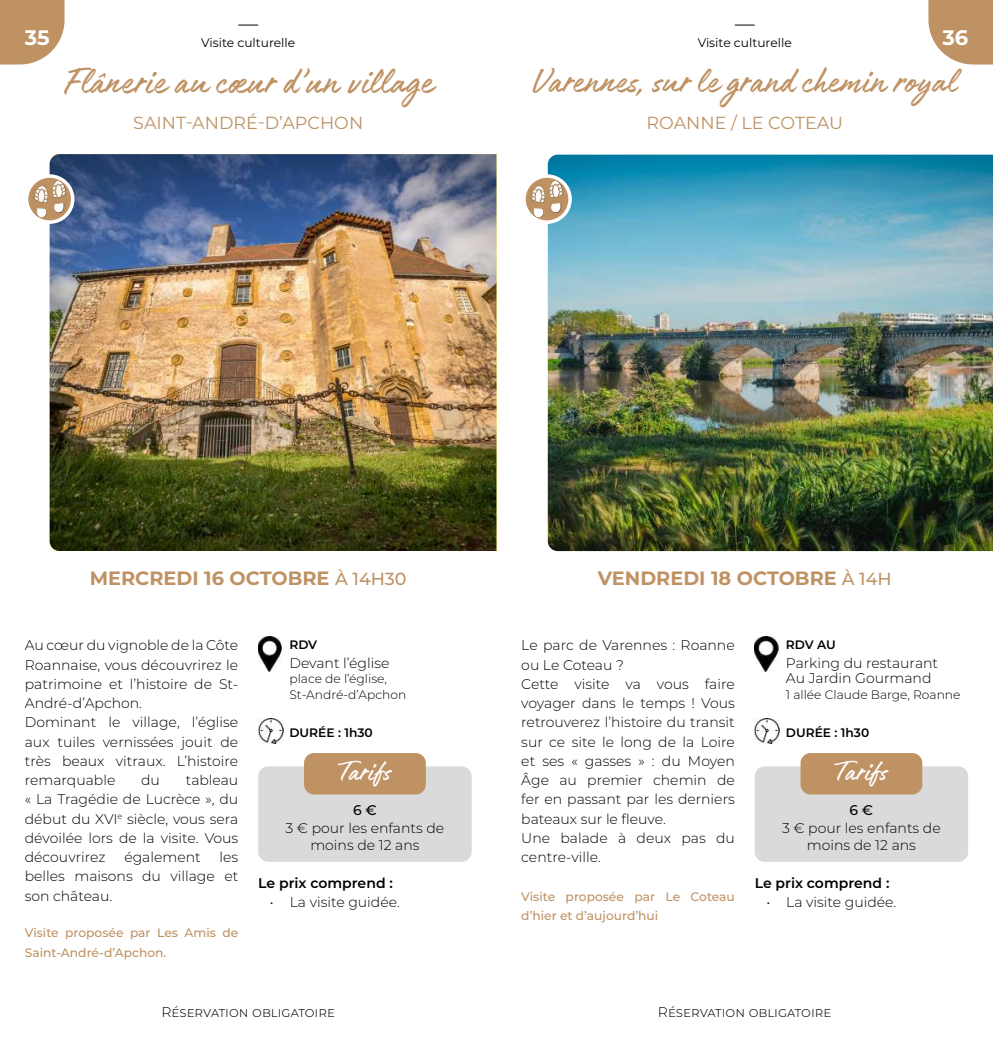
<style>
.page{position:relative;width:993px;height:1042px;background:#fff}
.page>*{position:absolute;margin:0;border:0;box-sizing:border-box;transform-origin:0 0}
.t1{font:42px "Authenia Solid";color:#bf9264}
.t2{font:40.25px "Authenia Solid";color:#bf9264}
.t3{font:31.5px "Authenia Solid";color:#fff}
.t4{font:700 21px "Montserrat";color:#fff}
.t5{font:700 19.25px "Montserrat";color:#bf9264}
.t6{font:17.5px "Montserrat";color:#bf9264}
.t7{font:300 14px/19.2px "Montserrat";color:#000}
.t8{font:600 14px "Montserrat";color:#000}
.t9{font:500 14px "Montserrat";color:#000}
.t10{font:500 12.25px/19.2px "Montserrat";color:#bf9264}
.t11{font:300 12.25px/15.8px "Montserrat";color:#000}
.t12{font:12.25px "Montserrat";color:#000}
.t13{font:600 12.25px "Montserrat";color:#000}
.s1{font-weight:500;font-size:17.5px}
</style>
<div class="page">
<svg style="left:734px;top:25px;width:20px;height:1px"></svg>
<svg style="left:238px;top:25px;width:20px;height:1px"></svg>
<svg style="left:928px;top:0;width:64px;height:64px"></svg>
<svg style="left:0;top:0;width:64px;height:64px"></svg>
<img style="left:50px;top:154px;width:446px;height:397px">
<svg style="left:27px;top:176px;width:46px;height:46px"></svg>
<div style="left:25px;top:174px;width:49px;height:50px;border:4px solid #fff;border-radius:50%"></div>
<img style="left:32px;top:182px;width:35px;height:34px">
<div style="left:258px;top:766px;width:213px;height:96px;background:#dadada;border-radius:10px"></div>
<div style="left:304px;top:753px;width:121px;height:41px;background:#bf9264;border-radius:10px"></div>
<img style="left:258px;top:637px;width:24px;height:34px">
<img style="left:258px;top:718px;width:25px;height:25px">
<img style="left:547px;top:155px;width:445px;height:396px">
<svg style="left:523px;top:176px;width:47px;height:46px"></svg>
<div style="left:522px;top:174px;width:49px;height:50px;border:4px solid #fff;border-radius:50%"></div>
<img style="left:529px;top:182px;width:35px;height:34px">
<img style="left:754px;top:637px;width:25px;height:34px">
<img style="left:754px;top:718px;width:25px;height:25px">
<div style="left:754px;top:766px;width:213px;height:96px;background:#dadada;border-radius:10px"></div>
<div style="left:800px;top:753px;width:122px;height:41px;background:#bf9264;border-radius:10px"></div>
<h3 class="t4" style="left:25px;top:23px;width:26px">35</h3>
<p class="t12" style="left:201px;top:34px;width:96px">Visite culturelle</p>
<p class="t12" style="left:697px;top:34px;width:96px">Visite culturelle</p>
<h3 class="t4" style="left:942px;top:23px;width:27px">36</h3>
<h1 class="t1" style="left:63px;top:60px;width:371px">Flânerie au cœur d’un village</h1>
<p class="t6" style="left:133px;top:111px;width:231px">SAINT-ANDRÉ-D’APCHON</p>
<h2 class="t2" style="left:532px;top:60px;width:427px">Varennes, sur le grand chemin royal</h2>
<p class="t6" style="left:646px;top:111px;width:198px">ROANNE / LE COTEAU</p>
<h3 class="t5" style="left:90px;top:564px;width:318px">MERCREDI 16 OCTOBRE <span class="s1">À 14H30</span></h3>
<h3 class="t5" style="left:597px;top:564px;width:295px">VENDREDI 18 OCTOBRE <span class="s1">À 14H</span></h3>
<p class="t7" style="left:25px;top:635px;width:215px">Au cœur du vignoble de la Côte<br>Roannaise, vous découvrirez le patrimoine et l’histoire de St-<br>André-d’Apchon.<br>Dominant le village, l’église aux tuiles vernissées jouit de très beaux vitraux. L’histoire remarquable</p>
<p class="t7" style="left:25px;top:770px;width:215px;text-align:justify;text-indent:161px">tableau « La Tragédie de Lucrèce », du début du XVI<sup>e</sup> siècle, vous sera dévoilée lors de la visite. Vous découvrirez</p>
<p class="t7" style="left:141px;top:770px;width:20px">du</p>
<p class="t7" style="left:25px;top:847px;width:215px;text-align:justify;text-indent:195px">les belles maisons du village et son château.</p>
<p class="t10" style="left:25px;top:923px;width:215px">Visite proposée par Les Amis de<br>Saint-André-d’Apchon.</p>
<p class="t7" style="left:124px;top:847px;width:78px">également</p>
<p class="t13" style="left:289px;top:635px;width:29px">RDV</p>
<p class="t7" style="left:289px;top:652px;width:102px">Devant l’église</p>
<p class="t11" style="left:289px;top:671px;width:118px">place de l’église,<br>St-André-d’Apchon</p>
<p class="t13" style="left:289px;top:723px;width:85px">DURÉE : 1h30</p>
<h3 class="t3" style="left:338px;top:755px;width:54px">Tarifs</h3>
<p class="t9" style="left:353px;top:800px;width:25px">6 €</p>
<p class="t7" style="left:285px;top:818px;width:160px;line-height:17.5px;text-align:center">3 € pour les enfants de moins de 12 ans</p>
<p class="t8" style="left:258px;top:873px;width:136px">Le prix comprend :</p>
<p class="t7" style="left:270px;top:892px;width:131px">• La visite guidée.</p>
<p class="t7" style="left:521px;top:635px;width:215px">Le parc de Varennes : Roanne ou Le Coteau ?<br>Cette visite va vous faire voyager dans le temps ! Vous retrouverez l’histoire du transit sur ce site le long de la Loire et ses « gasses » : du Moyen<br>Âge au premier chemin de fer en passant par les derniers bateaux sur le fleuve.<br>Une balade à deux pas du centre-ville.</p>
<p class="t10" style="left:521px;top:886px;width:215px">Visite proposée par Le Coteau d’hier et d’aujourd’hui</p>
<p class="t13" style="left:785px;top:635px;width:51px">RDV AU</p>
<p class="t7" style="left:785px;top:654px;width:154px;line-height:15.8px">Parking du restaurant<br>Au Jardin Gourmand</p>
<p class="t11" style="left:785px;top:686px;width:176px">1 allée Claude Barge, Roanne</p>
<p class="t13" style="left:785px;top:723px;width:85px">DURÉE : 1h30</p>
<h3 class="t3" style="left:835px;top:755px;width:54px">Tarifs</h3>
<p class="t9" style="left:849px;top:800px;width:25px">6 €</p>
<p class="t7" style="left:781px;top:818px;width:160px;line-height:17.5px;text-align:center">3 € pour les enfants de moins de 12 ans</p>
<p class="t8" style="left:754px;top:873px;width:136px">Le prix comprend :</p>
<p class="t7" style="left:766px;top:892px;width:131px">• La visite guidée.</p>
<p class="t7" style="left:161px;top:1002px;width:175px">Réservation obligatoire</p>
<p class="t7" style="left:657px;top:1002px;width:175px">Réservation obligatoire</p>
</div>
